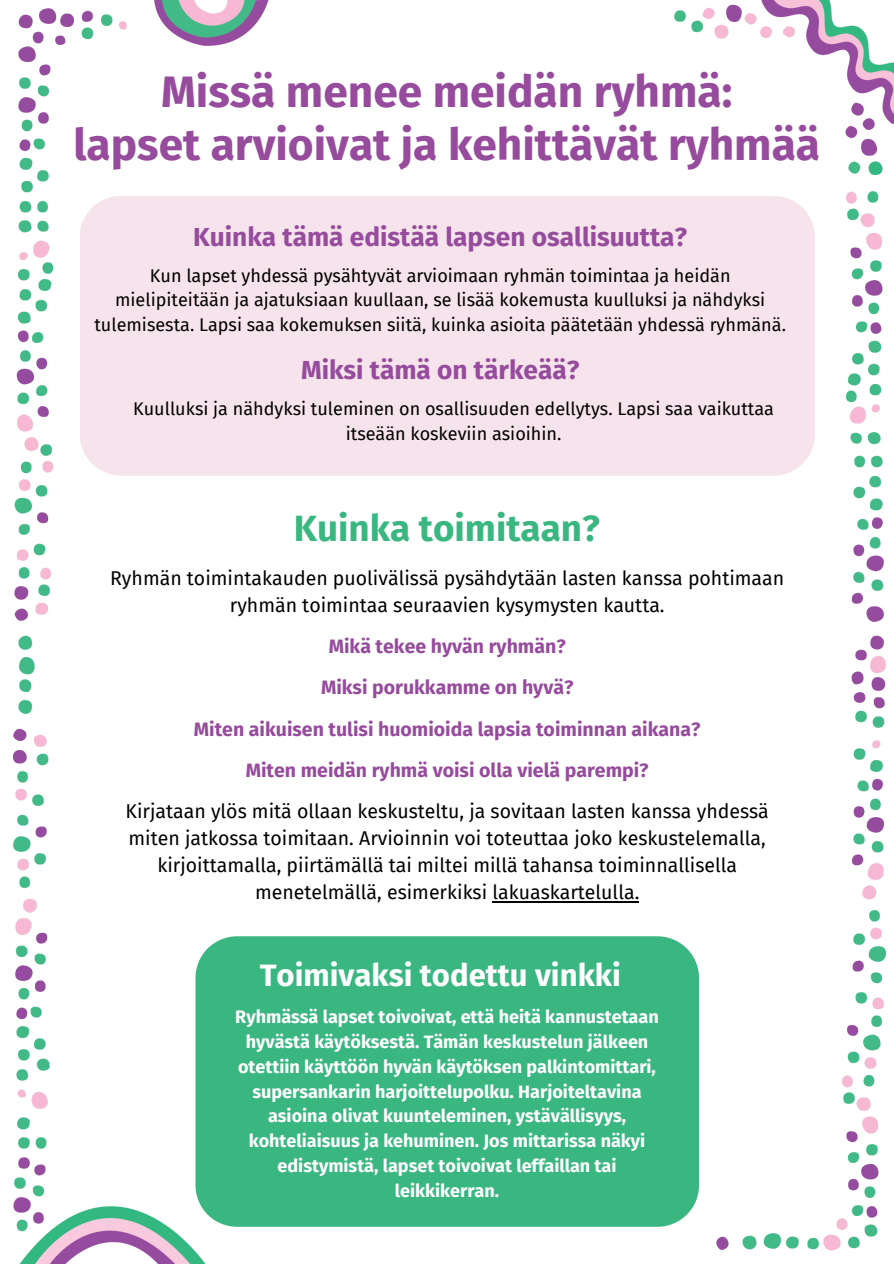
<style>
.page{position:relative;width:894px;height:1264px;background:#fff}
.page>*{position:absolute;margin:0;border:0;box-sizing:border-box;transform-origin:0 0}
.t1{font:700 44.25px/52.8px "Fira Sans";color:#964b9d;text-align:center}
.t2{font:700 36.75px "Fira Sans";color:#3ab781}
.t3{font:700 31.05px "Fira Sans";color:#fff}
.t4{font:700 26.25px "Fira Sans";color:#964b9d}
.t5{font:19.5px/27.2px "Fira Sans";color:#000;text-align:center}
.t6{font:700 19.5px "Fira Sans";color:#964b9d}
.t7{font:700 18px/24.8px "Fira Sans";color:#fff;text-align:center}
.t8{font:18px/24.8px "Fira Sans";color:#000;text-align:center}
</style>
<div class="page">
<img style="left:14px;top:0;width:879px;height:1263px">
<div style="left:79px;top:196px;width:735px;height:279px;background:#f6e3eb"></div>
<hr style="left:492px;top:901px;width:147px;height:1px;background:#000">
<div style="left:195px;top:936px;width:503px;height:290px;background:#3ab781"></div>
<h1 class="t1" style="left:73px;top:66px;width:748px">Missä menee meidän ryhmä:<br>lapset arvioivat ja kehittävät ryhmää</h1>
<h4 class="t4" style="left:193px;top:221px;width:495px">Kuinka tämä edistää lapsen osallisuutta?</h4>
<p class="t8" style="left:94px;top:263px;width:692px">Kun lapset yhdessä pysähtyvät arvioimaan ryhmän toimintaa ja heidän mielipiteitään ja ajatuksiaan kuullaan, se lisää kokemusta kuulluksi ja nähdyksi tulemisesta. Lapsi saa kokemuksen siitä, kuinka asioita päätetään yhdessä ryhmänä.</p>
<h4 class="t4" style="left:301px;top:354px;width:280px">Miksi tämä on tärkeää?</h4>
<p class="t8" style="left:133px;top:397px;width:642px">Kuulluksi ja nähdyksi tuleminen on osallisuuden edellytys. Lapsi saa vaikuttaa itseään koskeviin asioihin.</p>
<h2 class="t2" style="left:294px;top:507px;width:307px">Kuinka toimitaan?</h2>
<p class="t5" style="left:110px;top:565px;width:675px">Ryhmän toimintakauden puolivälissä pysähdytään lasten kanssa pohtimaan ryhmän toimintaa seuraavien kysymysten kautta.</p>
<h5 class="t6" style="left:328px;top:635px;width:238px">Mikä tekee hyvän ryhmän?</h5>
<h5 class="t6" style="left:321px;top:676px;width:254px">Miksi porukkamme on hyvä?</h5>
<h5 class="t6" style="left:194px;top:717px;width:508px">Miten aikuisen tulisi huomioida lapsia toiminnan aikana?</h5>
<h5 class="t6" style="left:246px;top:758px;width:404px">Miten meidän ryhmä voisi olla vielä parempi?</h5>
<p class="t5" style="left:125px;top:797px;width:644px">Kirjataan ylös mitä ollaan keskusteltu, ja sovitaan lasten kanssa yhdessä miten jatkossa toimitaan. Arvioinnin voi toteuttaa joko keskustelemalla, kirjoittamalla, piirtämällä tai miltei millä tahansa toiminnallisella menetelmällä, esimerkiksi lakuaskartelulla.</p>
<h3 class="t3" style="left:260px;top:957px;width:362px">Toimivaksi todettu vinkki</h3>
<h5 class="t7" style="left:235px;top:1005px;width:425px">Ryhmässä lapset toivoivat, että heitä kannustetaan hyvästä käytöksestä. Tämän keskustelun jälkeen otettiin käyttöön hyvän käytöksen palkintomittari, supersankarin harjoittelupolku. Harjoiteltavina asioina olivat kuunteleminen, ystävällisyys, kohteliaisuus ja kehuminen. Jos mittarissa näkyi edistymistä, lapset toivoivat leffaillan tai leikkikerran.</h5>
</div>
